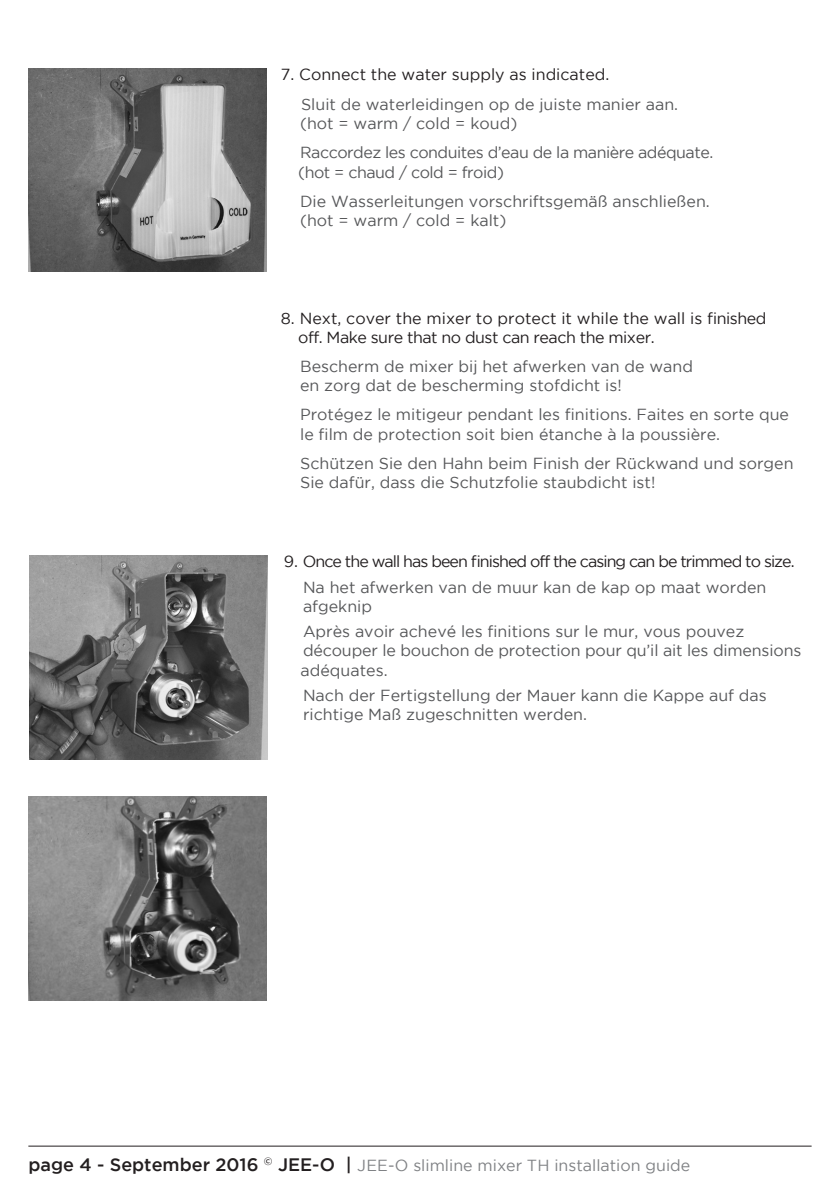
<style>
.page{position:relative;width:840px;height:1191px;background:#fff}
.page>*{position:absolute;margin:0;border:0;box-sizing:border-box;transform-origin:0 0}
.t1{font:16px/19.2px "Gotham";color:#57585a}
.t2{font:16px/19.2px "Gotham";letter-spacing:-.03em;color:#231f20}
.t3{font:16px "Gotham";letter-spacing:-.03em;color:#57585a}
.t4{font:16px "Gotham";color:#808285}
.t5{font:16px "Gotham";letter-spacing:-.06em;color:#231f20}
.t6{font:16px "Gotham";color:#231f20}
.s1{font-weight:500;font-size:18px;color:#231f20}
</style>
<div class="page">
<img style="left:28px;top:797px;width:238px;height:203px">
<img style="left:28px;top:68px;width:238px;height:204px">
<img style="left:29px;top:556px;width:238px;height:203px">
<hr style="left:28px;top:1145px;width:783px;height:1px;background:#231f20">
<p class="t6" style="left:281px;top:65px;width:330px">7. Connect the water supply as indicated.</p>
<p class="t1" style="left:301px;top:94px;width:378px">Sluit de waterleidingen op de juiste manier aan.</p>
<p class="t1" style="left:300px;top:114px;width:218px">(hot = warm / cold = koud)</p>
<p class="t3" style="left:300px;top:144px;width:414px">Raccordez les conduites d’eau de la manière adéquate.</p>
<p class="t3" style="left:298px;top:163px;width:207px">(hot = chaud / cold = froid)</p>
<p class="t1" style="left:300px;top:191px;width:411px">Die Wasserleitungen vorschriftsgemäß anschließen.</p>
<p class="t1" style="left:300px;top:210px;width:208px">(hot = warm / cold = kalt)</p>
<p class="t2" style="left:298px;top:308px;width:469px;text-indent:-17px">8. Next, cover the mixer to protect it while the wall is finished off. Make sure that no dust can reach the mixer.</p>
<p class="t1" style="left:300px;top:356px;width:394px">Bescherm de mixer bij het afwerken van de wand</p>
<p class="t1" style="left:300px;top:376px;width:323px">en zorg dat de bescherming stofdicht is!</p>
<p class="t1" style="left:300px;top:405px;width:490px">Protégez le mitigeur pendant les finitions. Faites en sorte que le film de protection soit bien étanche à la poussière.</p>
<p class="t1" style="left:300px;top:453px;width:494px">Schützen Sie den Hahn beim Finish der Rückwand und sorgen<br>Sie dafür, dass die Schutzfolie staubdicht ist!</p>
<p class="t5" style="left:283px;top:553px;width:512px">9. Once the wall has been finished off the casing can be trimmed to size.</p>
<p class="t1" style="left:303px;top:577px;width:464px">Na het afwerken van de muur kan de kap op maat worden afgeknip</p>
<p class="t1" style="left:303px;top:621px;width:442px">Après avoir achevé les finitions sur le mur, vous pouvez</p>
<p class="t1" style="left:303px;top:641px;width:499px">découper le bouchon de protection pour qu’il ait les dimensions</p>
<p class="t1" style="left:300px;top:660px;width:88px">adéquates.</p>
<p class="t1" style="left:303px;top:685px;width:465px">Nach der Fertigstellung der Mauer kann die Kappe auf das richtige Maß zugeschnitten werden.</p>
<p class="t4" style="left:28px;top:1156px;width:663px"><span class="s1">page 4 - September 2016</span> <sup>©</sup> <span class="s1">JEE-O |</span> JEE-O slimline mixer TH installation guide</p>
</div>
